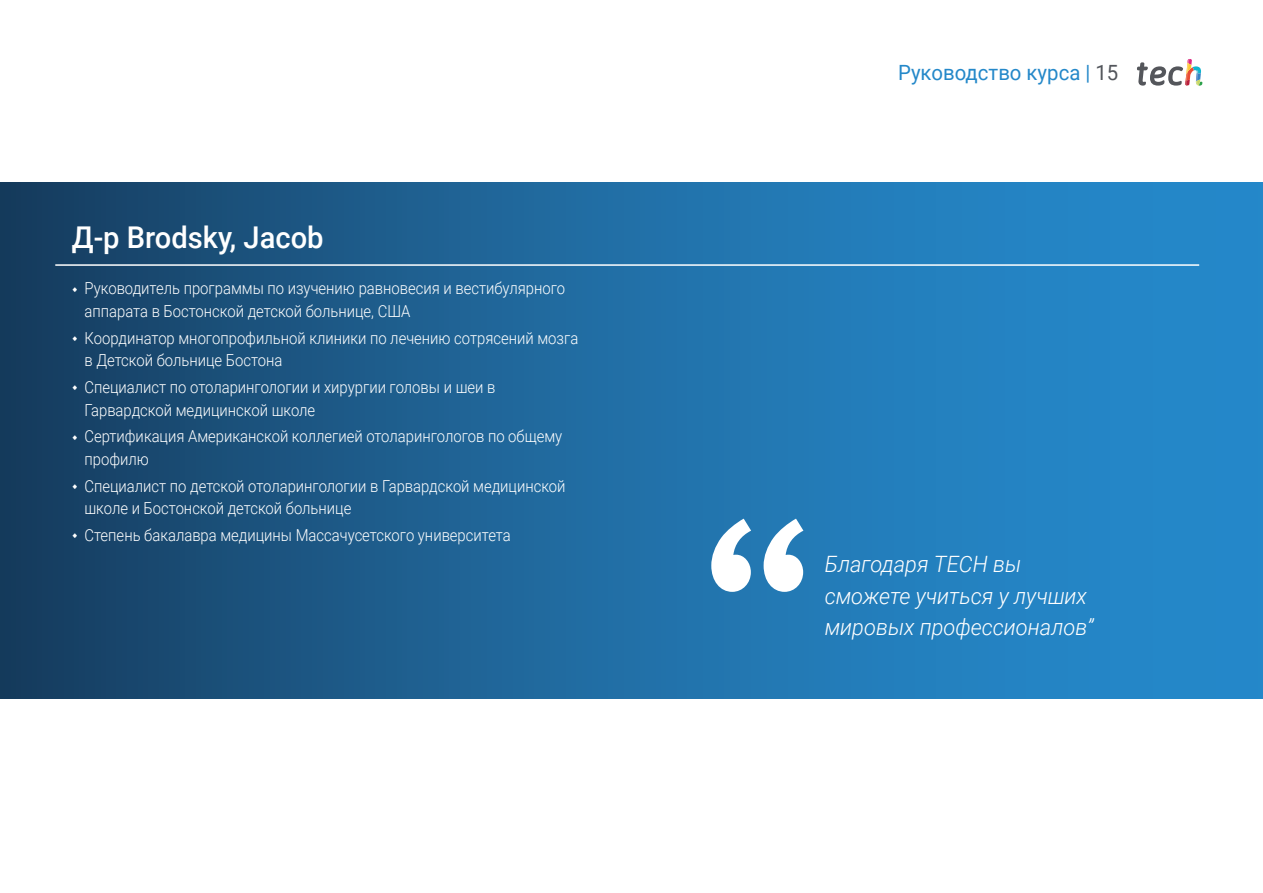
<style>
.page{position:relative;width:1263px;height:893px;background:#fff}
.page>*{position:absolute;margin:0;border:0;box-sizing:border-box;transform-origin:0 0}
.t1{font:500 30px "Roboto";color:#fff}
.t2{font:italic 300 22.5px/31.5px "Roboto";color:#fff}
.t3{font:21px "Roboto";color:#2488c9}
.t4{font:300 16.5px/22.5px "Roboto";color:#fff;scale:.9 1}
.s1{color:#52555b}
</style>
<div class="page">
<div style="left:0;top:182px;width:1263px;height:516px;background:linear-gradient(to right,#184267,#2793d9)"></div>
<hr style="left:55px;top:264px;width:1144px;height:2px;background:#fff">
<svg style="left:1137px;top:59px;width:65px;height:27px"></svg>
<svg style="left:711px;top:519px;width:92px;height:73px"></svg>
<svg style="left:73px;top:287px;width:4px;height:5px"></svg>
<svg style="left:73px;top:336px;width:4px;height:5px"></svg>
<svg style="left:73px;top:385px;width:4px;height:5px"></svg>
<svg style="left:73px;top:435px;width:4px;height:5px"></svg>
<svg style="left:73px;top:484px;width:4px;height:5px"></svg>
<svg style="left:73px;top:533px;width:4px;height:5px"></svg>
<h1 class="t1" style="left:72px;top:216px;width:253px">Д-р Brodsky, Jacob</h1>
<p class="t4" style="left:85px;top:277px;width:535px">Руководитель программы по изучению равновесия и вестибулярного аппарата в Бостонской детской больнице, США</p>
<p class="t4" style="left:85px;top:326px;width:550px">Координатор многопрофильной клиники по лечению сотрясений мозга в Детской больнице Бостона</p>
<p class="t4" style="left:85px;top:375px;width:458px">Специалист по отоларингологии и хирургии головы и шеи в<br>Гарвардской медицинской школе</p>
<p class="t4" style="left:85px;top:424px;width:532px">Сертификация Американской коллегией отоларингологов по общему профилю</p>
<p class="t4" style="left:85px;top:474px;width:536px">Специалист по детской отоларингологии в Гарвардской медицинской школе и Бостонской детской больнице</p>
<p class="t4" style="left:85px;top:523px;width:475px">Степень бакалавра медицины Массачусетского университета</p>
<p class="t3" style="left:898px;top:57px;width:222px">Руководство курса | <span class="s1">15</span></p>
<h2 class="t2" style="left:825px;top:548px;width:270px">Благодаря TECH вы сможете учиться у лучших мировых профессионалов”</h2>
</div>
